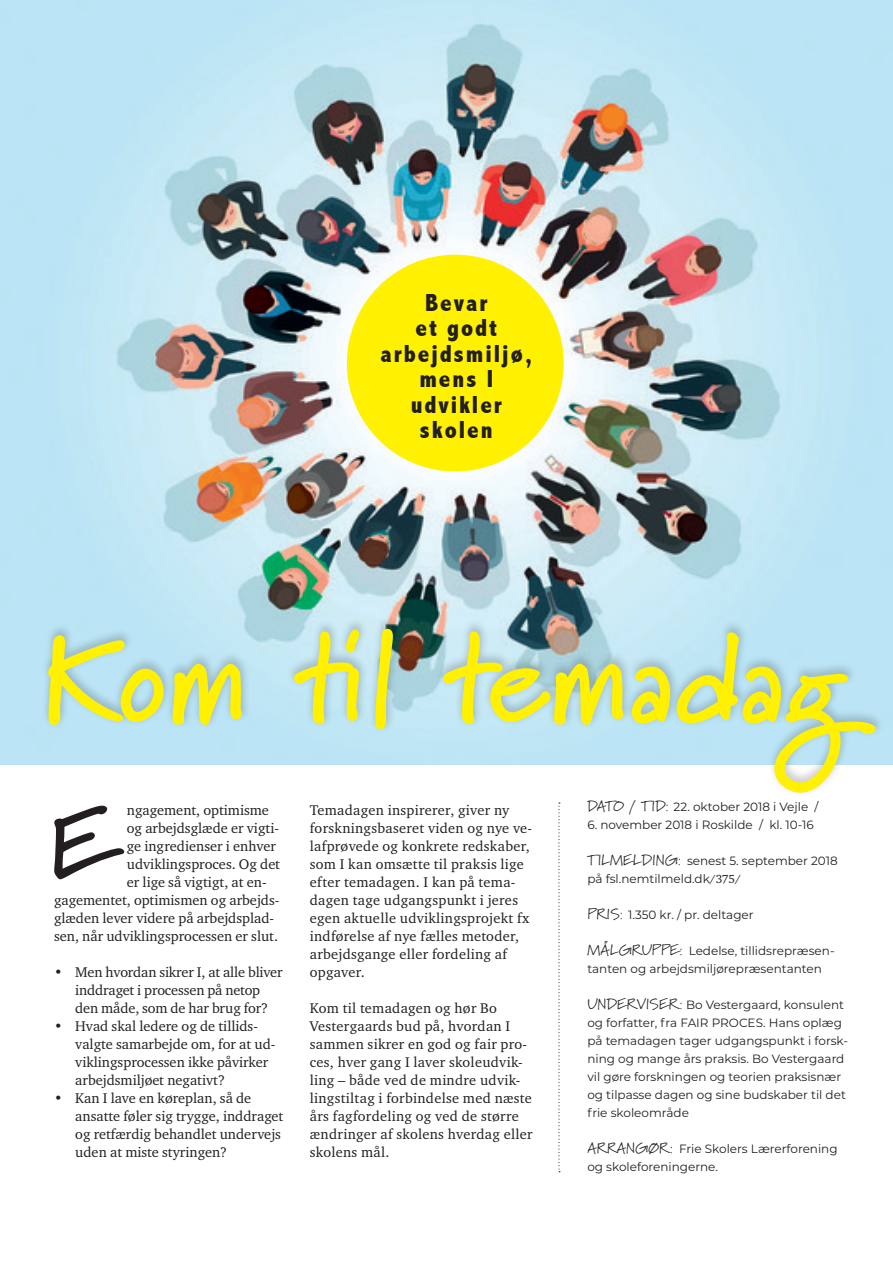
<style>
.page{position:relative;width:893px;height:1263px;background:#fff}
.page>*{position:absolute;margin:0;border:0;box-sizing:border-box;transform-origin:0 0}
.t1{font:700 127.35px "Marydale";letter-spacing:-.01em;color:#fff101}
.t2{font:700 98.4px "Marydale";color:#231f20}
.t3{font:800 condensed 24.75px/25.5px "Abadi";letter-spacing:.08em;color:#231f20;text-align:center}
.t4{font:14.4px/18px "Charter ITC";letter-spacing:.005em;color:#231f20}
.t5{font:12px/18px "Montserrat";color:#231f20}
.s1{font-family:"Marydale";font-size:15px}
.s2{font-family:"Charter ITC"}
</style>
<div class="page">
<img style="left:0;top:0;width:893px;height:764px">
<div style="left:347px;top:255px;width:217px;height:217px;background:#fff101;border-radius:50%"></div>
<div style="left:41px;top:615px;width:844px;height:182px;background:#231f20;opacity:.21"></div>
<svg style="left:558px;top:802px;width:2px;height:370px"></svg>
<p class="t3" style="left:425px;top:289px;width:64px">Bevar</p>
<p class="t3" style="left:381px;top:315px;width:153px">et godt arbejdsmiljø, mens I udvikler</p>
<p class="t3" style="left:420px;top:417px;width:74px">skolen</p>
<p class="t1" style="left:39px;top:603px;width:809px">Kom til temadag</p>
<p class="t5" style="left:587px;top:798px;width:233px"><span class="s1">DATO / TID:</span> 22. oktober 2018 i Vejle /</p>
<p class="t5" style="left:587px;top:816px;width:228px">6. november 2018 i Roskilde / kl. 10-16</p>
<p class="t5" style="left:587px;top:852px;width:252px"><span class="s1">TILMELDING:</span> senest 5. september 2018 på fsl.nemtilmeld.dk<span class="s2">/375/</span></p>
<p class="t5" style="left:587px;top:906px;width:168px"><span class="s1">PRIS:</span> 1.350 kr. / pr. deltager</p>
<p class="t5" style="left:587px;top:942px;width:249px"><span class="s1">MÅLGRUPPE:</span> Ledelse, tillidsrepræsen&shy;tanten og arbejdsmiljørepræsentanten</p>
<p class="t5" style="left:587px;top:996px;width:262px"><span class="s1">UNDERVISER:</span> Bo Vestergaard, konsulent og forfatter, fra FAIR PROCES. Hans oplæg på temadagen tager udgangspunkt i forsk&shy;ning og mange års praksis. Bo Vestergaard vil gøre forskningen og teorien praksisnær og tilpasse dagen og sine budskaber til det frie skoleområde</p>
<p class="t5" style="left:587px;top:1140px;width:252px"><span class="s1">ARRANGØR:</span> Frie Skolers Lærerforening og skoleforeningerne.</p>
<p class="t4" style="left:310px;top:800px;width:224px">Temadagen inspirerer, giver ny forskningsbaseret viden og nye ve&shy;lafprøvede og konkrete redskaber, som I kan omsætte til praksis lige efter temadagen. I kan på tema&shy;dagen tage udgangspunkt i jeres egen aktuelle udviklingsprojekt fx indførelse af nye fælles metoder, arbejdsgange eller fordeling af opgaver.</p>
<p class="t4" style="left:310px;top:998px;width:224px">Kom til temadagen og hør Bo<br>Vestergaards bud på, hvordan I sammen sikrer en god og fair pro&shy;ces, hver gang I laver skoleudvik&shy;ling – både ved de mindre udvik&shy;lingstiltag i forbindelse med næste års fagfordeling og ved de større ændringer af skolens hverdag eller skolens mål.</p>
<p class="t4" style="left:127px;top:800px;width:144px">ngagement, optimisme</p>
<p class="t4" style="left:127px;top:818px;width:154px">og arbejdsglæde er vigti-</p>
<p class="t4" style="left:127px;top:836px;width:151px">ge ingredienser i enhver</p>
<p class="t4" style="left:127px;top:854px;width:155px">udviklingsproces. Og det</p>
<p class="t4" style="left:127px;top:872px;width:141px">er lige så vigtigt, at en-</p>
<p class="t4" style="left:54px;top:890px;width:227px">gagementet, optimismen og arbejds-</p>
<p class="t4" style="left:54px;top:908px;width:222px">glæden lever videre på arbejdsplad-</p>
<p class="t4" style="left:54px;top:926px;width:226px">sen, når udviklingsprocessen er slut.</p>
<p class="t4" style="left:54px;top:962px;width:230px;text-align:center">• Men hvordan sikrer I, at alle bliver inddraget i processen på netop<br>den måde, som de har brug for?</p>
<p class="t4" style="left:75px;top:1016px;width:202px;text-indent:-21px">• Hvad skal ledere og de tillids&shy;valgte samarbejde om, for at ud&shy;viklingsprocessen ikke påvirker arbejdsmiljøet negativt?</p>
<p class="t4" style="left:75px;top:1088px;width:210px;text-indent:-21px">• Kan I lave en køreplan, så de ansatte føler sig trygge, inddraget og retfærdig behandlet undervejs uden at miste styringen?</p>
<p class="t2" style="left:50px;top:785px;width:67px">E</p>
</div>
